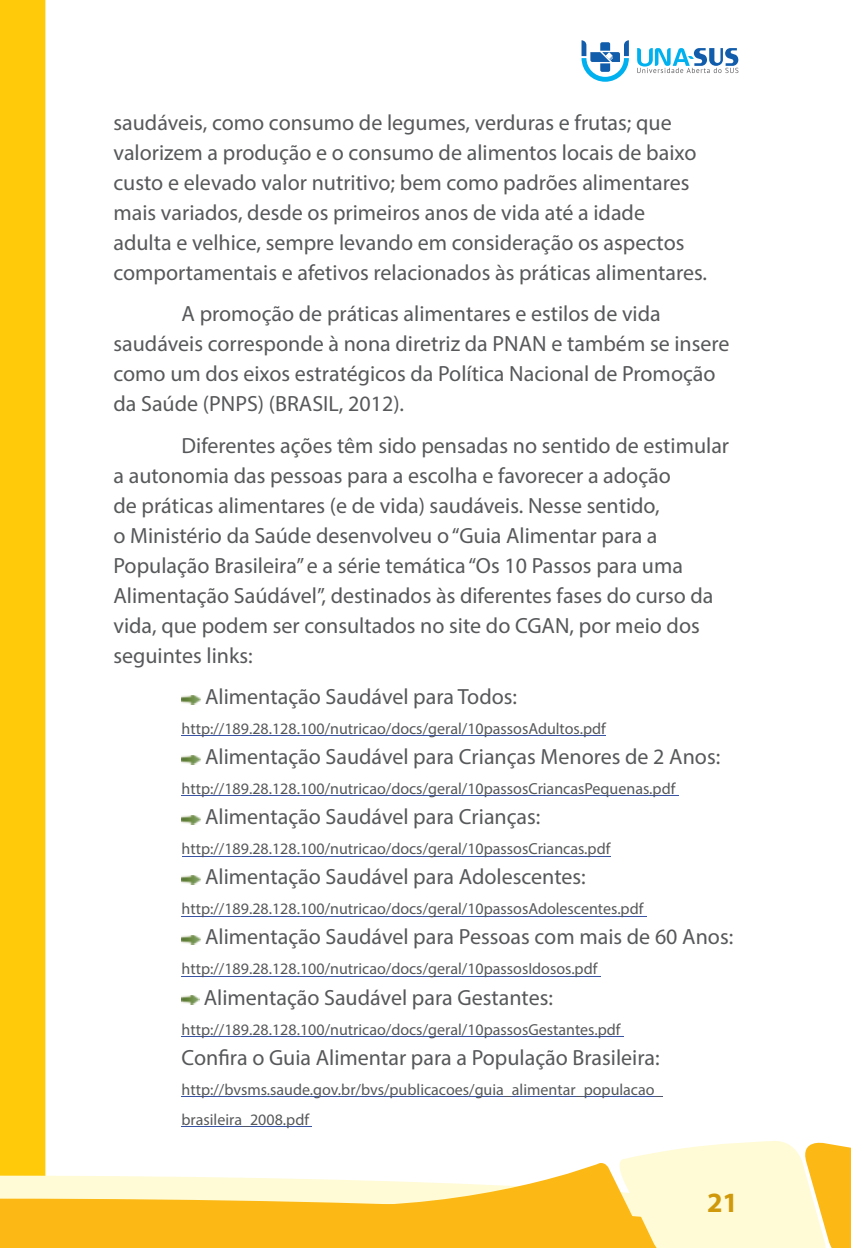
<style>
.page{position:relative;width:851px;height:1248px;background:#fff}
.page>*{position:absolute;margin:0;border:0;box-sizing:border-box;transform-origin:0 0}
.t1{font:700 28px "Myriad Pro";color:#d0990c}
.t2{font:22px/30px "Myriad Pro";color:#57585a}
.t3{font:16px/30px "Myriad Pro";color:#57585a}
</style>
<div class="page">
<div style="left:0;top:0;width:45px;height:1138px;background:#feca0a"></div>
<svg style="left:0;top:1138px;width:850px;height:109px"></svg>
<svg style="left:581px;top:40px;width:47px;height:42px"></svg>
<svg style="left:637px;top:48px;width:101px;height:25px"></svg>
<hr style="left:181px;top:735px;width:424px;height:1px;background:#3853a3">
<hr style="left:181px;top:795px;width:497px;height:1px;background:#3853a3">
<hr style="left:181px;top:855px;width:429px;height:1px;background:#3853a3">
<hr style="left:181px;top:915px;width:465px;height:1px;background:#3853a3">
<hr style="left:181px;top:975px;width:419px;height:1px;background:#3853a3">
<hr style="left:181px;top:1035px;width:442px;height:1px;background:#3853a3">
<hr style="left:181px;top:1095px;width:481px;height:1px;background:#3853a3">
<hr style="left:181px;top:1125px;width:131px;height:1px;background:#3853a3">
<img style="left:181px;top:695px;width:19px;height:9px">
<img style="left:181px;top:755px;width:19px;height:9px">
<img style="left:181px;top:815px;width:19px;height:9px">
<img style="left:181px;top:875px;width:19px;height:9px">
<img style="left:181px;top:935px;width:19px;height:9px">
<img style="left:181px;top:995px;width:18px;height:9px">
<p class="t2" style="left:113px;top:109px;width:595px">saudáveis, como consumo de legumes, verduras e frutas; que valorizem a produção e o consumo de alimentos locais de baixo custo e elevado valor nutritivo; bem como padrões alimentares mais variados, desde os primeiros anos de vida até a idade adulta e velhice, sempre levando em consideração os aspectos comportamentais e afetivos relacionados às práticas alimentares.</p>
<p class="t2" style="left:113px;top:301px;width:617px;text-indent:68px">A promoção de práticas alimentares e estilos de vida saudáveis corresponde à nona diretriz da PNAN e também se insere como um dos eixos estratégicos da Política Nacional de Promoção da Saúde (PNPS) (BRASIL, 2012).</p>
<p class="t2" style="left:113px;top:432px;width:617px;text-indent:68px">Diferentes ações têm sido pensadas no sentido de estimular a autonomia das pessoas para a escolha e favorecer a adoção<br>de práticas alimentares (e de vida) saudáveis. Nesse sentido,<br>o Ministério da Saúde desenvolveu o “Guia Alimentar para a População Brasileira” e a série temática “Os 10 Passos para uma Alimentação Saúdável”, destinados às diferentes fases do curso da vida, que podem ser consultados no site do CGAN, por meio dos seguintes links:</p>
<p class="t2" style="left:205px;top:683px;width:313px">Alimentação Saudável para Todos:</p>
<p class="t3" style="left:181px;top:715px;width:426px">http://189.28.128.100/nutricao/docs/geral/10passosAdultos.pdf</p>
<p class="t2" style="left:205px;top:743px;width:516px">Alimentação Saudável para Crianças Menores de 2 Anos:</p>
<p class="t3" style="left:181px;top:775px;width:495px">http://189.28.128.100/nutricao/docs/geral/10passosCriancasPequenas.pdf</p>
<p class="t2" style="left:205px;top:803px;width:337px">Alimentação Saudável para Crianças:</p>
<p class="t3" style="left:181px;top:835px;width:430px">http://189.28.128.100/nutricao/docs/geral/10passosCriancas.pdf</p>
<p class="t2" style="left:205px;top:863px;width:382px">Alimentação Saudável para Adolescentes:</p>
<p class="t3" style="left:181px;top:895px;width:463px">http://189.28.128.100/nutricao/docs/geral/10passosAdolescentes.pdf</p>
<p class="t2" style="left:205px;top:923px;width:529px">Alimentação Saudável para Pessoas com mais de 60 Anos:</p>
<p class="t3" style="left:181px;top:955px;width:417px">http://189.28.128.100/nutricao/docs/geral/10passosIdosos.pdf</p>
<p class="t2" style="left:204px;top:983px;width:351px">Alimentação Saudável para Gestantes:</p>
<p class="t3" style="left:181px;top:1015px;width:440px">http://189.28.128.100/nutricao/docs/geral/10passosGestantes.pdf</p>
<p class="t2" style="left:181px;top:1043px;width:479px">Confira o Guia Alimentar para a População Brasileira:</p>
<p class="t3" style="left:181px;top:1075px;width:482px">http://bvsms.saude.gov.br/bvs/publicacoes/guia_alimentar_populacao_ brasileira_2008.pdf</p>
<p class="t1" style="left:707px;top:1192px;width:33px">21</p>
</div>
